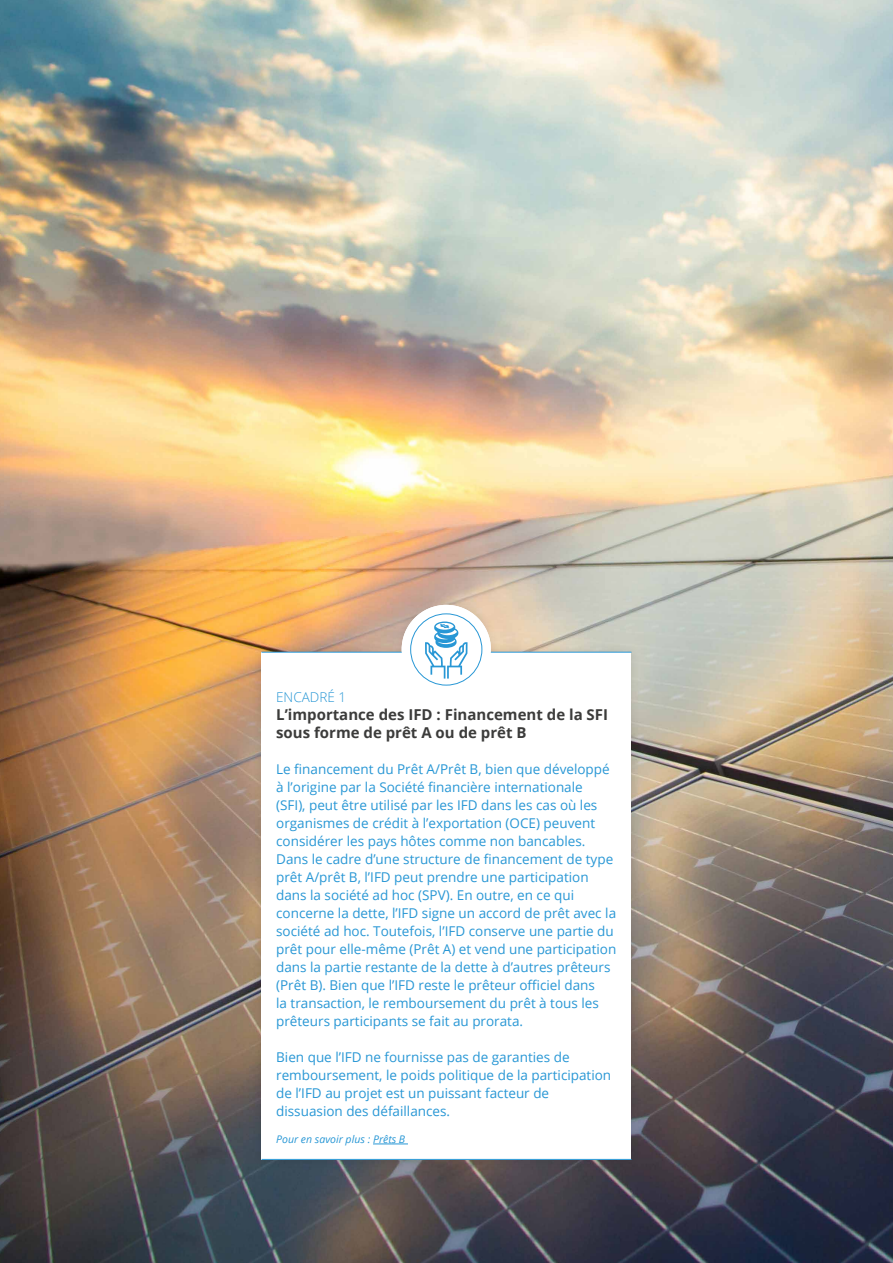
<style>
.page{position:relative;width:893px;height:1263px;background:#fff}
.page>*{position:absolute;margin:0;border:0;box-sizing:border-box;transform-origin:0 0}
.t1{font:700 15px/18px "Open Sans";color:#3c3c3b}
.t2{font:13.5px/18px "Open Sans";color:#2897d5}
.t3{font:300 13.5px "Open Sans";color:#2897d5}
.t4{font:italic 10.5px "Open Sans";color:#2897d5}
</style>
<div class="page">
<img style="left:0;top:0;width:893px;height:1263px">
<div style="left:392px;top:595px;width:108px;height:108px;background:#000;opacity:.1"></div>
<div style="left:252px;top:642px;width:389px;height:527px;background:#000;opacity:.1"></div>
<div style="left:261px;top:652px;width:370px;height:507px;background:#fff"></div>
<hr style="left:373px;top:1144px;width:35px;height:1px;background:#2897d5">
<hr style="left:261px;top:652px;width:370px;height:1px;background:#2897d5">
<hr style="left:262px;top:1159px;width:369px;height:1px;background:#2897d5">
<div style="left:402px;top:605px;width:89px;height:89px;background:#fff;border-radius:50%"></div>
<div style="left:410px;top:613px;width:72px;height:72px;border:1px solid #2897d5;border-radius:50%"></div>
<svg style="left:425px;top:621px;width:42px;height:57px"></svg>
<p class="t3" style="left:276px;top:688px;width:71px">ENCADRÉ 1</p>
<p class="t1" style="left:276px;top:705px;width:333px">L’importance des IFD : Financement de la SFI sous forme de prêt A ou de prêt B</p>
<p class="t2" style="left:276px;top:760px;width:342px">Le financement du Prêt A/Prêt B, bien que développé à l’origine par la Société financière internationale<br>(SFI), peut être utilisé par les IFD dans les cas où les organismes de crédit à l’exportation (OCE) peuvent considérer les pays hôtes comme non bancables.<br>Dans le cadre d’une structure de financement de type prêt A/prêt B, l’IFD peut prendre une participation dans la société ad hoc (SPV). En outre, en ce qui concerne la dette, l’IFD signe un accord de prêt avec la société ad hoc. Toutefois, l’IFD conserve une partie du prêt pour elle-même (Prêt A) et vend une participation dans la partie restante de la dette à d’autres prêteurs (Prêt B). Bien que l’IFD reste le prêteur officiel dans<br>la transaction, le remboursement du prêt à tous les prêteurs participants se fait au prorata.</p>
<p class="t2" style="left:276px;top:1048px;width:337px">Bien que l’IFD ne fournisse pas de garanties de remboursement, le poids politique de la participation de l’IFD au projet est un puissant facteur de dissuasion des défaillances.</p>
<p class="t4" style="left:276px;top:1132px;width:131px">Pour en savoir plus : Prêts B</p>
</div>
